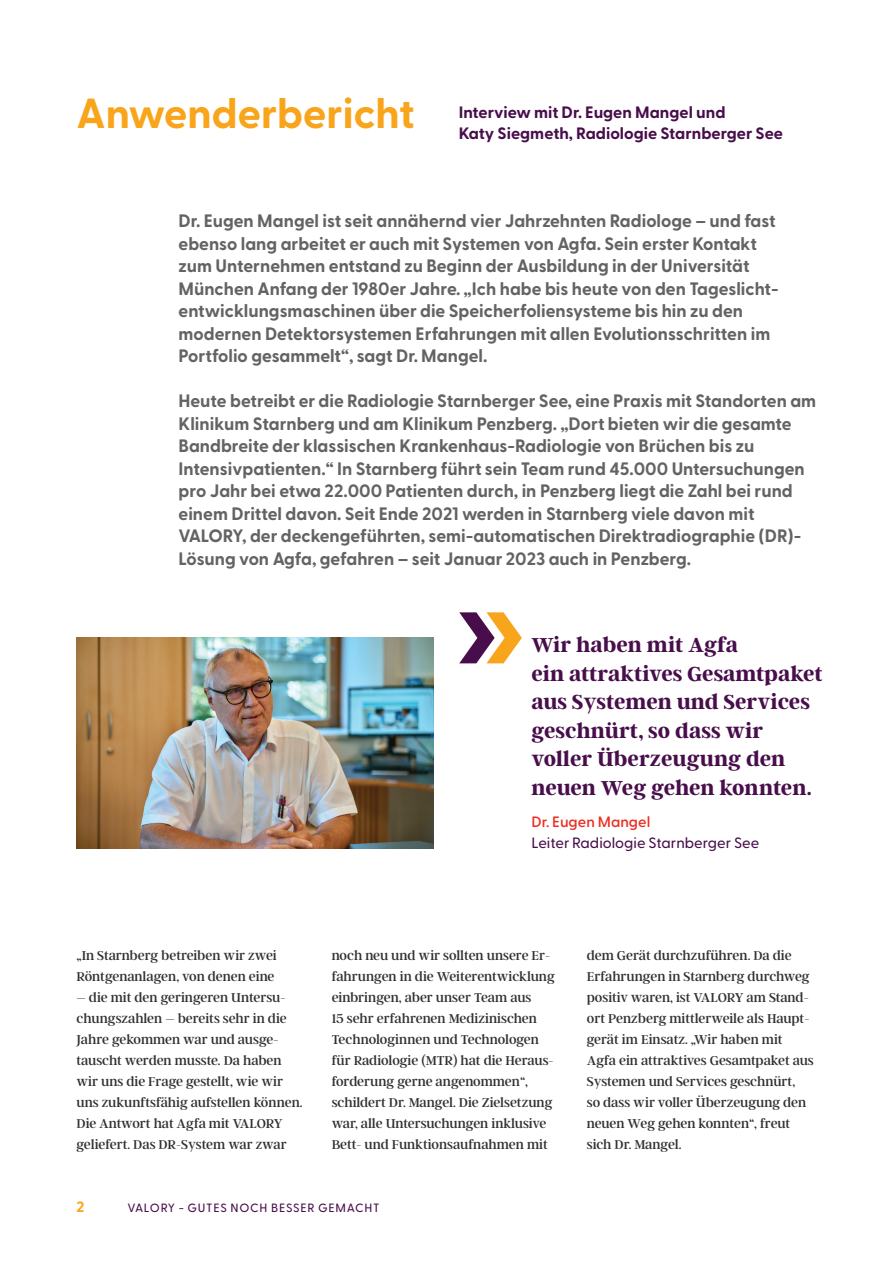
<style>
.page{position:relative;width:893px;height:1263px;background:#fff}
.page>*{position:absolute;margin:0;border:0;box-sizing:border-box;transform-origin:0 0}
.t1{font:700 42px "Greycliff CF";color:#f9a51b}
.t2{font:700 22.5px/28.5px "Argent CF";color:#480e4b}
.t3{font:700 18px/22.5px "Greycliff CF";color:#636366}
.t4{font:700 16.5px/21px "Greycliff CF";color:#480e4b}
.t5{font:500 15px "Greycliff CF";color:#480e4b}
.t6{font:600 15px "Greycliff CF";color:#ee2e22}
.t7{font:700 15px "Greycliff CF";color:#f9a51b}
.t8{font:14.25px/21px "Argent CF";color:#312f30}
.t9{font:500 12px "Greycliff CF";letter-spacing:.06em;color:#480e4b}
</style>
<div class="page">
<svg style="left:459px;top:612px;width:63px;height:51px"></svg>
<img style="left:77px;top:638px;width:357px;height:211px">
<h1 class="t1" style="left:77px;top:81px;width:339px">Anwenderbericht</h1>
<p class="t4" style="left:459px;top:101px;width:326px">Interview mit Dr. Eugen Mangel und<br>Katy Siegmeth, Radiologie Starnberger See</p>
<p class="t3" style="left:179px;top:209px;width:601px">Dr. Eugen Mangel ist seit annähernd vier Jahrzehnten Radiologe – und fast ebenso lang arbeitet er auch mit Systemen von Agfa. Sein erster Kontakt zum Unternehmen entstand zu Beginn der Ausbildung in der Universität München Anfang der 1980er Jahre. „Ich habe bis heute von den Tageslicht&shy;entwicklungsmaschinen über die Speicherfoliensysteme bis hin zu den modernen Detektorsystemen Erfahrungen mit allen Evolutionsschritten im Portfolio gesammelt“, sagt Dr. Mangel.</p>
<p class="t3" style="left:179px;top:389px;width:639px">Heute betreibt er die Radiologie Starnberger See, eine Praxis mit Standorten am Klinikum Starnberg und am Klinikum Penzberg. „Dort bieten wir die gesamte Bandbreite der klassischen Krankenhaus-Radiologie von Brüchen bis zu Intensivpatienten.“ In Starnberg führt sein Team rund 45.000 Untersuchungen pro Jahr bei etwa 22.000 Patienten durch, in Penzberg liegt die Zahl bei rund einem Drittel davon. Seit Ende 2021 werden in Starnberg viele davon mit VALORY, der deckengeführten, semi-automatischen Direktradiographie (DR)- Lösung von Agfa, gefahren – seit Januar 2023 auch in Penzberg.</p>
<p class="t2" style="left:531px;top:631px;width:293px">Wir haben mit Agfa<br>ein attraktives Gesamtpaket aus Systemen und Services geschnürt, so dass wir voller Überzeugung den neuen Weg gehen konnten.</p>
<p class="t6" style="left:531px;top:810px;width:120px">Dr. Eugen Mangel</p>
<p class="t5" style="left:531px;top:831px;width:229px">Leiter Radiologie Starnberger See</p>
<p class="t8" style="left:77px;top:945px;width:202px">„In Starnberg betreiben wir zwei<br>Röntgenanlagen, von denen eine</p>
<p class="t8" style="left:77px;top:987px;width:228px">– die mit den geringeren Untersu&shy;chungszahlen – bereits sehr in die Jahre gekommen war und ausge&shy;tauscht werden musste. Da haben wir uns die Frage gestellt, wie wir uns zukunftsfähig aufstellen können.<br>Die Antwort hat Agfa mit VALORY geliefert. Das DR-System war zwar</p>
<p class="t8" style="left:332px;top:945px;width:225px">noch neu und wir sollten unsere Er&shy;fahrungen in die Weiterentwicklung einbringen, aber unser Team aus<br>15 sehr erfahrenen Medizinischen Technologinnen und Technologen für Radiologie (MTR) hat die Heraus&shy;forderung gerne angenommen“, schildert Dr. Mangel. Die Zielsetzung war, alle Untersuchungen inklusive Bett- und Funktionsaufnahmen mit</p>
<p class="t8" style="left:587px;top:945px;width:228px">dem Gerät durchzuführen. Da die<br>Erfahrungen in Starnberg durchweg positiv waren, ist VALORY am Stand&shy;ort Penzberg mittlerweile als Haupt&shy;gerät im Einsatz. „Wir haben mit<br>Agfa ein attraktives Gesamtpaket aus<br>Systemen und Services geschnürt,<br>so dass wir voller Überzeugung den neuen Weg gehen konnten“, freut sich Dr. Mangel.</p>
<p class="t7" style="left:77px;top:1195px;width:9px">2</p>
<p class="t9" style="left:128px;top:1199px;width:253px">VALORY - GUTES NOCH BESSER GEMACHT</p>
</div>
